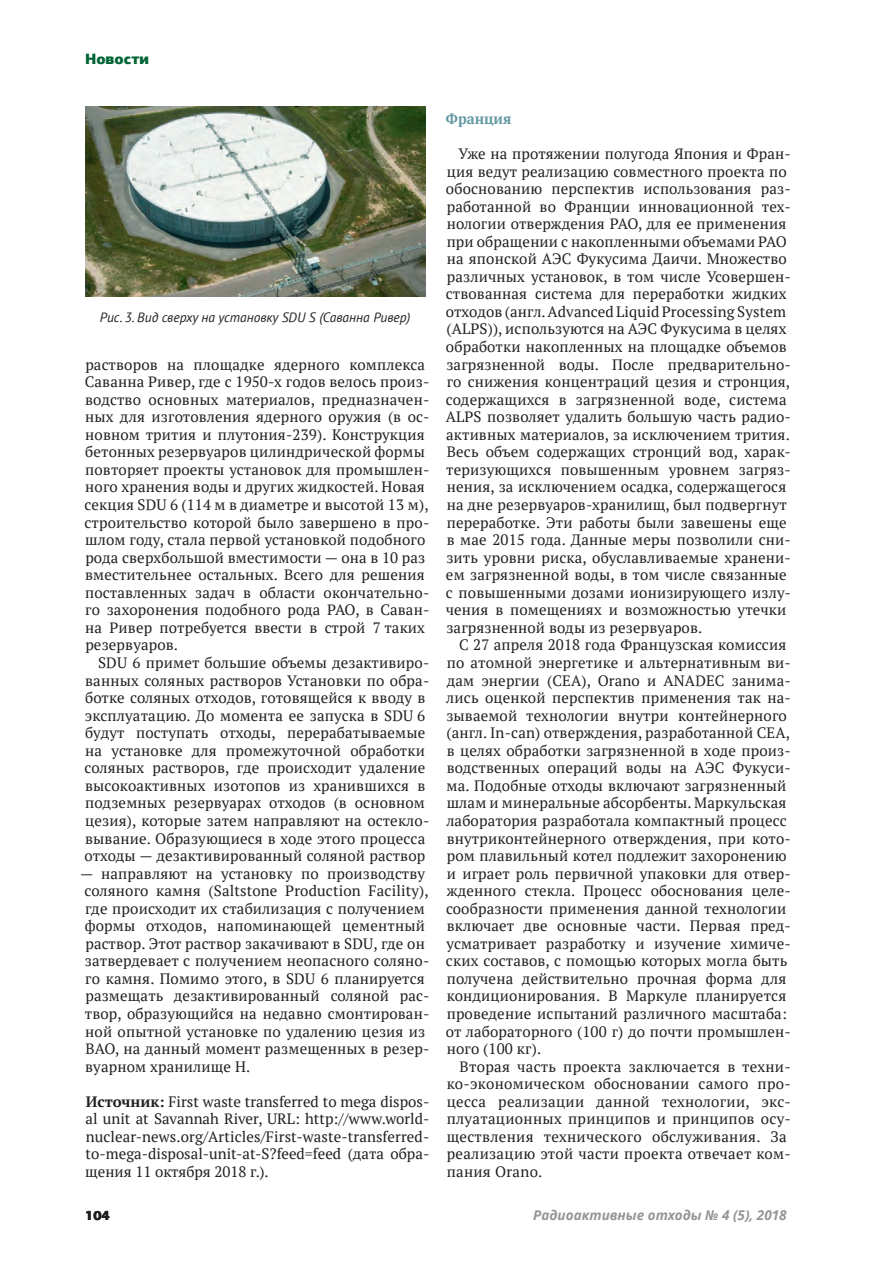
<style>
.page{position:relative;width:893px;height:1263px;background:#fff}
.page>*{position:absolute;margin:0;border:0;box-sizing:border-box;transform-origin:0 0}
.t1{font:15px/17.5px "PT Serif";letter-spacing:.01em;color:#231f20}
.t2{font:900 15px "PF Agora Sans Pro";color:#006535}
.t3{font:700 15px "PT Serif";color:#6197a2;scale:.95 1}
.t4{font:italic 13.5px "PT Sans";color:#231f20}
.t5{font:italic 700 13.5px "Noto Sans";color:#939598}
.t6{font:900 13.5px "PF Agora Sans Pro";color:#231f20}
.s1{font-weight:700}
</style>
<div class="page">
<img style="left:85px;top:106px;width:340px;height:190px">
<p class="t2" style="left:85px;top:49px;width:66px">Новости</p>
<p class="t4" style="left:100px;top:308px;width:312px">Рис. 3. Вид сверху на установку SDU S (Саванна Ривер)</p>
<p class="t1" style="left:85px;top:355px;width:346px">растворов на площадке ядерного комплекса Саванна Ривер, где с 1950-х годов велось произ&shy;водство основных материалов, предназначен&shy;ных для изготовления ядерного оружия (в ос&shy;новном трития и плутония-239). Конструкция бетонных резервуаров цилиндрической формы повторяет проекты установок для промышлен&shy;ного хранения воды и других жидкостей. Новая секция SDU 6 (114 м в диаметре и высотой 13 м), строительство которой было завершено в про&shy;шлом году, стала первой установкой подобного рода сверхбольшой вместимости — она в 10 раз вместительнее остальных. Всего для решения поставленных задач в области окончательно&shy;го захоронения подобного рода РАО, в Саван&shy;на Ривер потребуется ввести в строй 7 таких резервуаров.</p>
<p class="t1" style="left:85px;top:654px;width:346px;text-indent:14px">SDU 6 примет большие объемы дезактивиро&shy;ванных соляных растворов Установки по обра&shy;ботке соляных отходов, готовящейся к вводу в эксплуатацию. До момента ее запуска в SDU 6 будут поступать отходы, перерабатываемые на установке для промежуточной обработки соляных растворов, где происходит удаление высокоактивных изотопов из хранившихся в подземных резервуарах отходов (в основном цезия), которые затем направляют на остекло&shy;вывание. Образующиеся в ходе этого процесса отходы — дезактивированный соляной раствор</p>
<p class="t1" style="left:80px;top:864px;width:351px">— направляют на установку по производству соляного камня (Saltstone Production Facility), где происходит их стабилизация с получением формы отходов, напоминающей цементный раствор. Этот раствор закачивают в SDU, где он затвердевает с получением неопасного соляно&shy;го камня. Помимо этого, в SDU 6 планируется размещать дезактивированный соляной рас&shy;твор, образующийся на недавно смонтирован&shy;ной опытной установке по удалению цезия из ВАО, на данный момент размещенных в резер&shy;вуарном хранилище H.</p>
<p class="t1" style="left:85px;top:1092px;width:346px;text-align:justify"><span class="s1">Источник:</span> First waste transferred to mega dispos&shy;al unit at Savannah River, URL: http://www.world&shy;nuclear-news.org/Articles/First-waste-transferred&shy;to-mega-disposal-unit-at-S?feed=feed (дата обра&shy;щения 11 октября 2018 г.).</p>
<p class="t3" style="left:446px;top:108px;width:70px">Франция</p>
<p class="t1" style="left:446px;top:145px;width:347px;text-indent:13px">Уже на протяжении полугода Япония и Фран&shy;ция ведут реализацию совместного проекта по обоснованию перспектив использования раз&shy;работанной во Франции инновационной тех&shy;нологии отверждения РАО, для ее применения при обращении с накопленными объемами РАО на японской АЭС Фукусима Даичи. Множество различных установок, в том числе Усовершен&shy;ствованная система для переработки жидких отходов (англ. Advanced Liquid Processing System (ALPS)), используются на АЭС Фукусима в целях обработки накопленных на площадке объемов загрязненной воды. После предварительно&shy;го снижения концентраций цезия и стронция, содержащихся в загрязненной воде, система ALPS позволяет удалить большую часть радио&shy;активных материалов, за исключением трития.<br>Весь объем содержащих стронций вод, харак&shy;теризующихся повышенным уровнем загряз&shy;нения, за исключением осадка, содержащегося на дне резервуаров-хранилищ, был подвергнут переработке. Эти работы были завешены еще в мае 2015 года. Данные меры позволили сни&shy;зить уровни риска, обуславливаемые хранени&shy;ем загрязненной воды, в том числе связанные с повышенными дозами ионизирующего излу&shy;чения в помещениях и возможностью утечки загрязненной воды из резервуаров.</p>
<p class="t1" style="left:446px;top:636px;width:346px;text-indent:13px">С 27 апреля 2018 года Французская комиссия по атомной энергетике и альтернативным ви&shy;дам энергии (CEA), Orano и ANADEC занима&shy;лись оценкой перспектив применения так на&shy;зываемой технологии внутри контейнерного (англ. In-can) отверждения, разработанной CEA, в целях обработки загрязненной в ходе произ&shy;водственных операций воды на АЭС Фукуси&shy;ма. Подобные отходы включают загрязненный шлам и минеральные абсорбенты. Маркульская лаборатория разработала компактный процесс внутриконтейнерного отверждения, при кото&shy;ром плавильный котел подлежит захоронению и играет роль первичной упаковки для отвер&shy;жденного стекла. Процесс обоснования целе&shy;сообразности применения данной технологии включает две основные части. Первая пред&shy;усматривает разработку и изучение химиче&shy;ских составов, с помощью которых могла быть получена действительно прочная форма для кондиционирования. В Маркуле планируется проведение испытаний различного масштаба: от лабораторного (100 г) до почти промышлен&shy;ного (100 кг).</p>
<p class="t1" style="left:447px;top:1057px;width:346px;text-indent:13px">Вторая часть проекта заключается в техни&shy;ко-экономическом обосновании самого про&shy;цесса реализации данной технологии, экс&shy;плуатационных принципов и принципов осу&shy;ществления технического обслуживания. За реализацию этой части проекта отвечает ком&shy;пания Orano.</p>
<p class="t6" style="left:85px;top:1207px;width:26px">104</p>
<p class="t5" style="left:533px;top:1206px;width:255px">Радиоактивные отходы № 4 (5), 2018</p>
</div>
